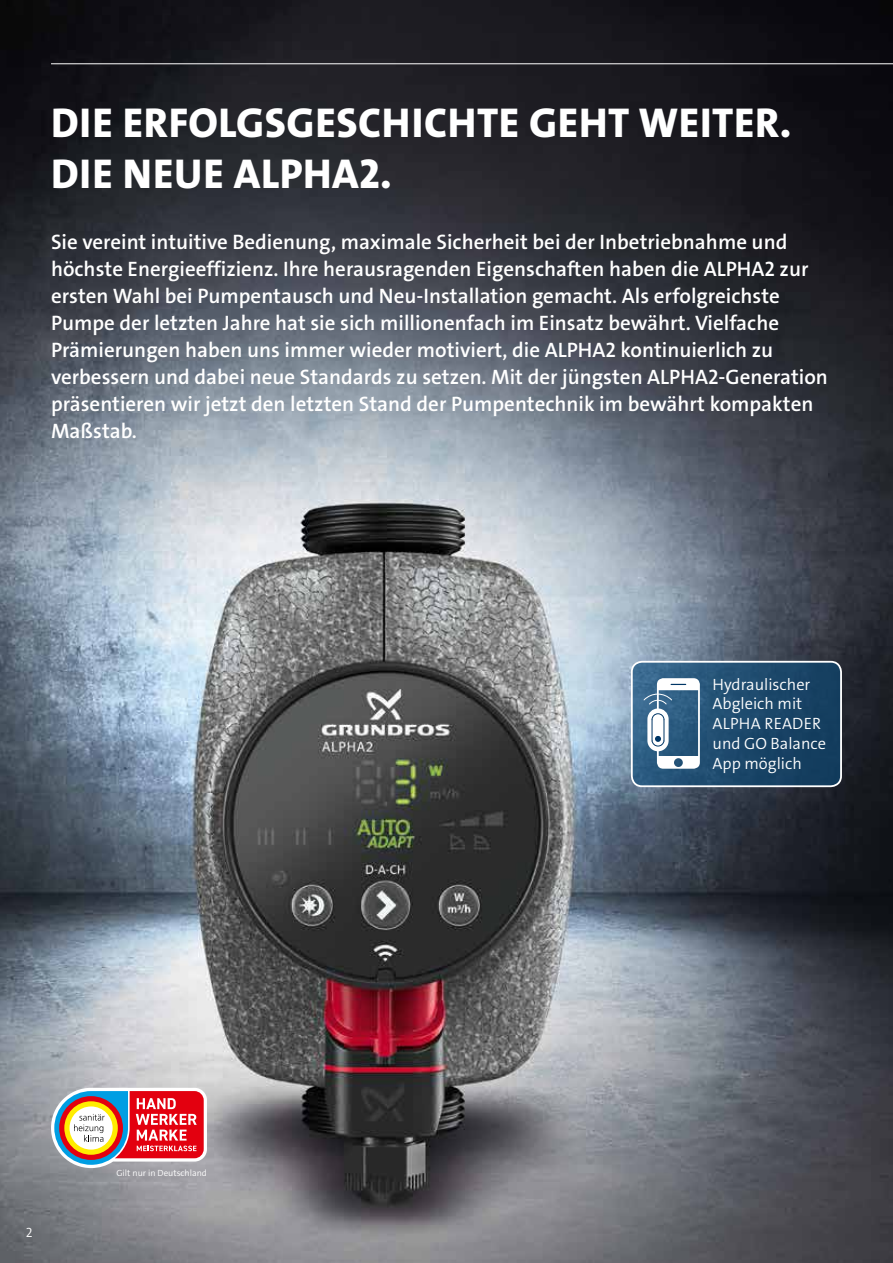
<style>
.page{position:relative;width:893px;height:1263px;background:#fff}
.page>*{position:absolute;margin:0;border:0;box-sizing:border-box;transform-origin:0 0}
.t1{font:42px/50.4px "Grundfos The Sans V2 OT 8 XB";letter-spacing:.015em;color:#fff}
.t2{font:21px/27px "Grundfos The Sans V2 OT 6 SB";color:#fff}
.t3{font:16.35px/19.6px "Grundfos The Sans V2 OT 4 SL";color:#fff}
.t4{font:13.5px "Grundfos The Sans V2 OT 4 SL";color:#fff}
.t5{font:9px "Grundfos The Sans V2 OT 4 SL";color:#fff}
</style>
<div class="page">
<img style="left:0;top:0;width:893px;height:1263px">
<div style="left:632px;top:662px;width:209px;height:124px;background:linear-gradient(to right,#336389,#0f3859);border-radius:10px"></div>
<div style="left:631px;top:661px;width:211px;height:126px;border:2px solid #fff;border-radius:10px"></div>
<svg style="left:643px;top:678px;width:57px;height:91px"></svg>
<div style="left:652px;top:713px;width:12px;height:33px;border:1px solid #003665;border-radius:6px"></div>
<svg style="left:51px;top:1088px;width:156px;height:80px"></svg>
<hr style="left:51px;top:63px;width:842px;height:1px;background:#fff">
<h1 class="t1" style="left:51px;top:98px;width:741px">DIE ERFOLGSGESCHICHTE GEHT WEITER.<br>DIE NEUE ALPHA2.</h1>
<p class="t2" style="left:51px;top:229px;width:778px">Sie vereint intuitive Bedienung, maximale Sicherheit bei der Inbetriebnahme und höchste Energieeffizienz. Ihre herausragenden Eigenschaften haben die ALPHA2 zur ersten Wahl bei Pumpentausch und Neu-Installation gemacht. Als erfolgreichste Pumpe der letzten Jahre hat sie sich millionenfach im Einsatz bewährt. Vielfache Prämierungen haben uns immer wieder motiviert, die ALPHA2 kontinuierlich zu verbessern und dabei neue Standards zu setzen. Mit der jüngsten ALPHA2-Generation präsentieren wir jetzt den letzten Stand der Pumpentechnik im bewährt kompakten Maßstab.</p>
<p class="t3" style="left:712px;top:674px;width:115px">Hydraulischer<br>Abgleich mit<br>ALPHA READER und GO Balance<br>App möglich</p>
<p class="t4" style="left:26px;top:1223px;width:8px">2</p>
<p class="t5" style="left:116px;top:1167px;width:92px">Gilt nur in Deutschland</p>
</div>
